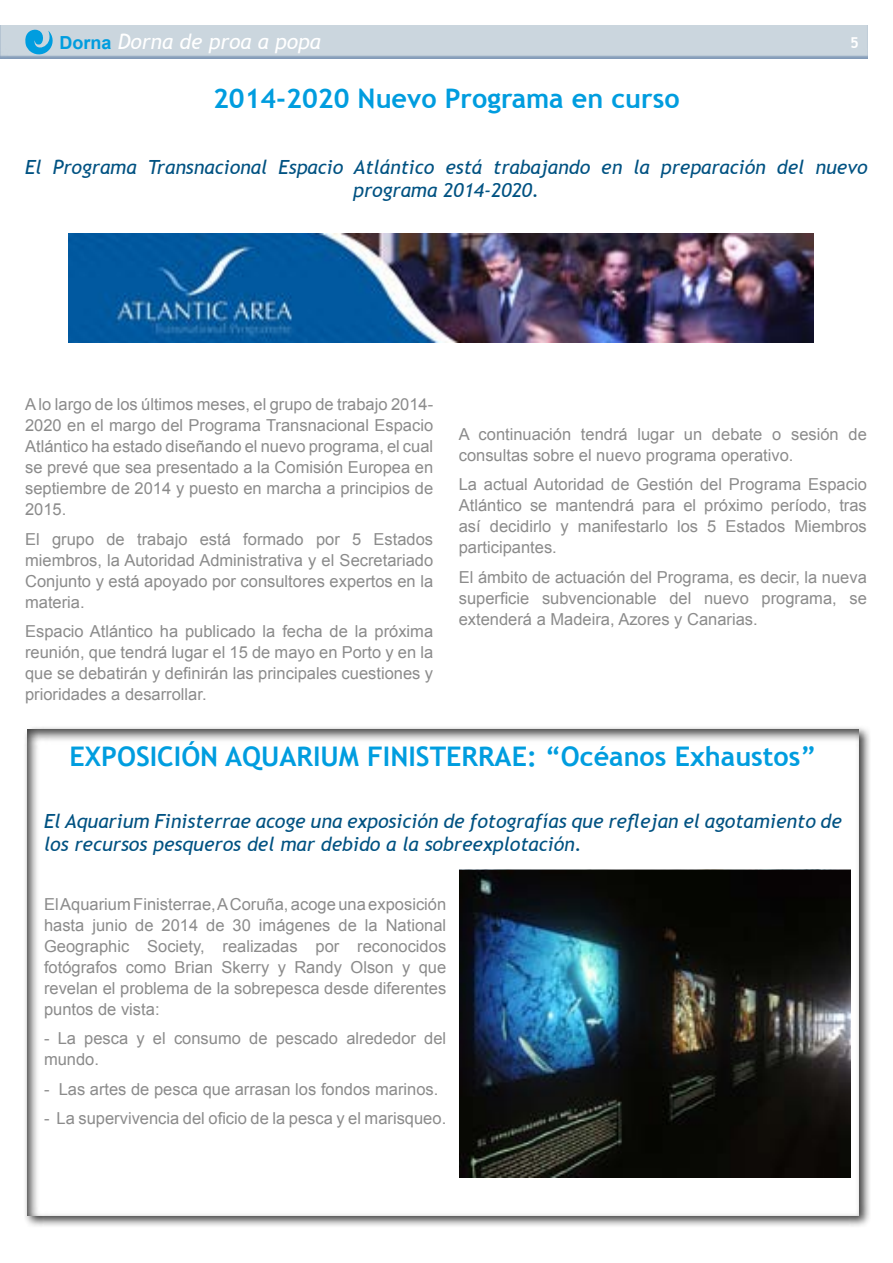
<style>
.page{position:relative;width:893px;height:1263px;background:#fff}
.page>*{position:absolute;margin:0;border:0;box-sizing:border-box;transform-origin:0 0}
.t1{font:700 27px "Trebuchet MS";color:#009ddf}
.t2{font:italic 21px "Trebuchet MS";color:#fff}
.t3{font:italic 19.5px/22.5px "Trebuchet MS";color:#005282;text-align:center}
.t4{font:16.5px/21px "Arial";color:#8b8b8b;text-align:justify}
.t5{font:700 15px "Trebuchet MS";color:#fff}
.s1{font-family:"Arial";font-weight:700;font-style:normal;font-size:18px;color:#009ddf}
</style>
<div class="page">
<img style="left:68px;top:233px;width:745px;height:109px">
<div style="left:0;top:12px;width:879px;height:48px;background:#6b88ac;opacity:.75"></div>
<svg style="left:23px;top:30px;width:31px;height:26px"></svg>
<div style="left:23px;top:725px;width:848px;height:503px;background:#000;opacity:.75"></div>
<div style="left:15px;top:714px;width:856px;height:501px;background:#000;opacity:.75"></div>
<img style="left:460px;top:870px;width:390px;height:307px">
<p class="t2" style="left:59px;top:29px;width:263px"><span class="s1">Dorna</span> Dorna de proa a popa</p>
<p class="t5" style="left:850px;top:33px;width:10px">5</p>
<h1 class="t1" style="left:213px;top:81px;width:468px">2014-2020 Nuevo Programa en curso</h1>
<p class="t3" style="left:25px;top:156px;width:844px">El Programa Transnacional Espacio Atlántico está trabajando en la preparación del nuevo programa 2014-2020.</p>
<p class="t4" style="left:25px;top:394px;width:410px">A lo largo de los últimos meses, el grupo de trabajo 2014- 2020 en el margo del Programa Transnacional Espacio Atlántico ha estado diseñando el nuevo programa, el cual se prevé que sea presentado a la Comisión Europea en septiembre de 2014 y puesto en marcha a principios de 2015.</p>
<p class="t4" style="left:25px;top:528px;width:410px">El grupo de trabajo está formado por 5 Estados miembros, la Autoridad Administrativa y el Secretariado Conjunto y está apoyado por consultores expertos en la materia.</p>
<p class="t4" style="left:25px;top:621px;width:410px">Espacio Atlántico ha publicado la fecha de la próxima reunión, que tendrá lugar el 15 de mayo en Porto y en la que se debatirán y definirán las principales cuestiones y prioridades a desarrollar.</p>
<p class="t4" style="left:459px;top:423px;width:410px">A continuación tendrá lugar un debate o sesión de consultas sobre el nuevo programa operativo.</p>
<p class="t4" style="left:459px;top:474px;width:410px">La actual Autoridad de Gestión del Programa Espacio Atlántico se mantendrá para el próximo período, tras así decidirlo y manifestarlo los 5 Estados Miembros participantes.</p>
<p class="t4" style="left:459px;top:566px;width:410px">El ámbito de actuación del Programa, es decir, la nueva superficie subvencionable del nuevo programa, se extenderá a Madeira, Azores y Canarias.</p>
<h1 class="t1" style="left:70px;top:739px;width:748px">EXPOSICIÓN AQUARIUM FINISTERRAE: “Océanos Exhaustos”</h1>
<p class="t3" style="left:44px;top:810px;width:799px;text-align:left">El Aquarium Finisterrae acoge una exposición de fotografías que reflejan el agotamiento de los recursos pesqueros del mar debido a la sobreexplotación.</p>
<p class="t4" style="left:44px;top:893px;width:404px">El Aquarium Finisterrae, A Coruña, acoge una exposición hasta junio de 2014 de 30 imágenes de la National Geographic Society, realizadas por reconocidos fotógrafos como Brian Skerry y Randy Olson y que revelan el problema de la sobrepesca desde diferentes puntos de vista:</p>
<p class="t4" style="left:44px;top:1028px;width:404px">- La pesca y el consumo de pescado alrededor del mundo.</p>
<p class="t4" style="left:44px;top:1078px;width:396px">- Las artes de pesca que arrasan los fondos marinos.</p>
<p class="t4" style="left:44px;top:1108px;width:404px">- La supervivencia del oficio de la pesca y el marisqueo.</p>
</div>
